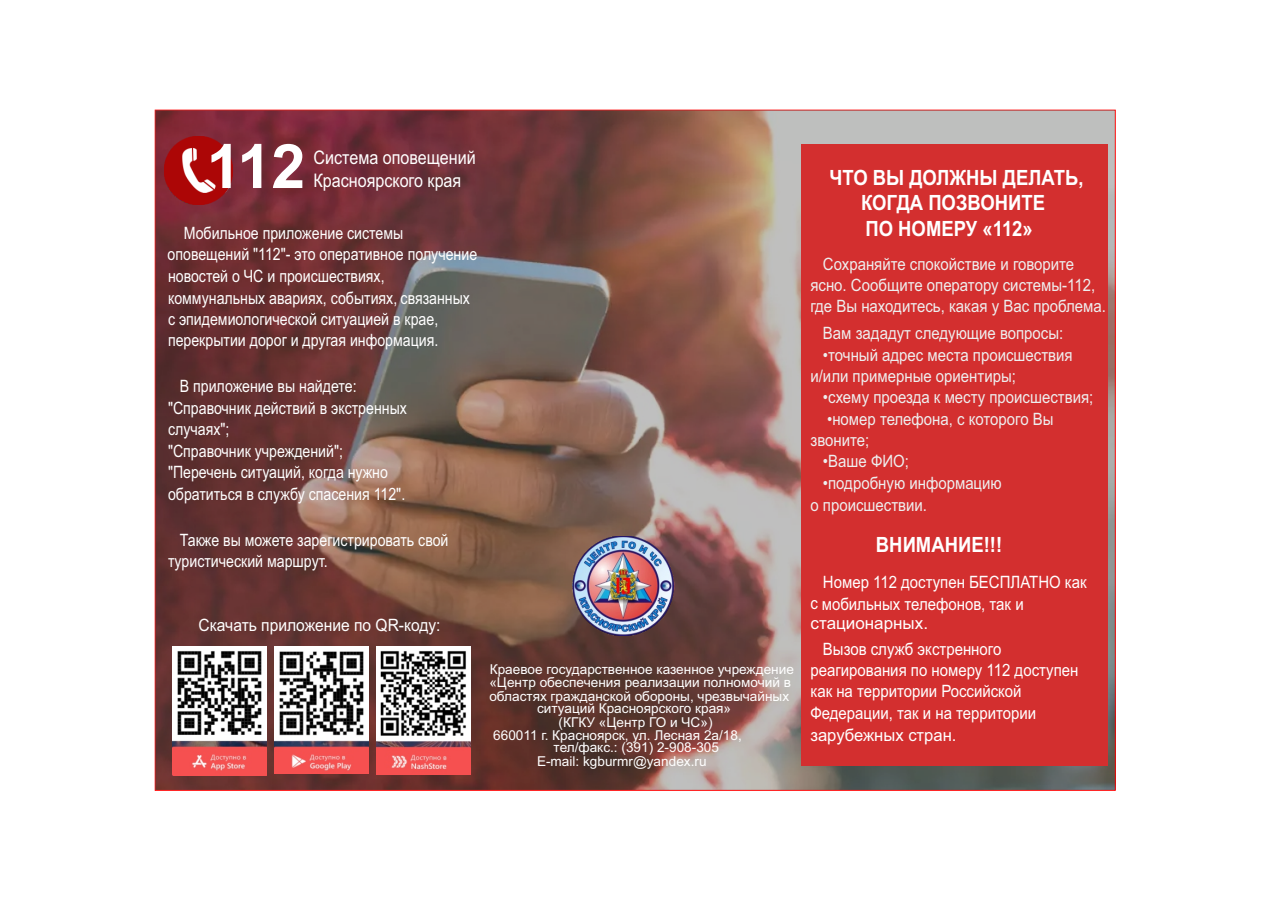
<style>
.page{position:relative;width:1269px;height:901px;background:#fff}
.page>*{position:absolute;margin:0;border:0;box-sizing:border-box;transform-origin:0 0}
.t1{font:700 61.2px "Arial";color:#fff}
.t2{font:700 21px/25.5px "Arial";color:#fff;scale:.88 1}
.t3{font:18.75px/23px "Arial";color:#fff;scale:.86 1}
.t4{font:16.95px/21.5px "Arial";color:#fff;scale:.83 1}
.t5{font:16.95px/21.3px "Arial";color:#eee;scale:.88 1}
.t6{font:16.95px/21.5px "Arial";color:#fff;scale:.88 1}
.t7{font:16.95px "Arial";color:#fff;scale:.92 1}
.t8{font:16.95px "Arial";color:#fff}
.t9{font:13.65px "Arial";color:#fff}
</style>
<div class="page">
<div style="left:156px;top:110px;width:959px;height:679px;background:#616161;opacity:.4"></div>
<div style="left:802px;top:144px;width:306px;height:621px;background:#d32f2f"></div>
<img style="left:164px;top:136px;width:68px;height:68px">
<img style="left:275px;top:646px;width:93px;height:127px">
<img style="left:173px;top:646px;width:93px;height:129px">
<img style="left:377px;top:646px;width:93px;height:128px">
<img style="left:572px;top:536px;width:102px;height:99px">
<h1 class="t1" style="left:207px;top:143px;width:100px">112</h1>
<p class="t3" style="left:314px;top:148px;width:190px">Система оповещений<br>Красноярского края</p>
<p class="t4" style="left:168px;top:224px;width:375px;text-indent:16px">Мобильное приложение системы оповещений "112"- это оперативное получение новостей о ЧС и происшествиях, коммунальных авариях, событиях, связанных с эпидемиологической ситуацией в крае, перекрытии дорог и другая информация.</p>
<p class="t4" style="left:168px;top:377px;width:289px;text-indent:12px">В приложение вы найдете: "Справочник действий в экстренных случаях";<br>"Справочник учреждений"; "Перечень ситуаций, когда нужно обратиться в службу спасения 112".</p>
<p class="t4" style="left:168px;top:530px;width:339px;text-indent:12px">Также вы можете зарегистрировать свой туристический маршрут.</p>
<p class="t7" style="left:199px;top:618px;width:265px">Скачать приложение по QR-коду:</p>
<p class="t9" style="left:490px;top:663px;width:306px">Краевое государственное казенное учреждение</p>
<p class="t9" style="left:489px;top:676px;width:303px">«Центр обеспечения реализации полномочий в</p>
<p class="t9" style="left:489px;top:690px;width:301px">областях гражданской обороны, чрезвычайных</p>
<p class="t9" style="left:537px;top:703px;width:196px">ситуаций Красноярского края»</p>
<p class="t9" style="left:559px;top:716px;width:155px">(КГКУ «Центр ГО и ЧС»)</p>
<p class="t9" style="left:493px;top:729px;width:250px">660011 г. Красноярск, ул. Лесная 2а/18,</p>
<p class="t9" style="left:554px;top:742px;width:167px">тел/факс.: (391) 2-908-305</p>
<p class="t9" style="left:537px;top:755px;width:171px">E-mail: kgburmr@yandex.ru</p>
<p class="t2" style="left:861px;top:166px;width:254px;text-indent:-31px">ЧТО ВЫ ДОЛЖНЫ ДЕЛАТЬ,<br>КОГДА ПОЗВОНИТЕ<br>ПО НОМЕРУ «112»</p>
<p class="t5" style="left:810px;top:254px;width:337px;text-indent:12px">Сохраняйте спокойствие и говорите ясно. Сообщите оператору системы-112, где Вы находитесь, какая у Вас проблема.</p>
<p class="t5" style="left:823px;top:323px;width:275px">Вам зададут следующие вопросы:</p>
<p class="t5" style="left:810px;top:345px;width:299px;text-indent:12px">•точный адрес места происшествия и/или примерные ориентиры;</p>
<p class="t5" style="left:823px;top:388px;width:309px">•схему проезда к месту происшествия;</p>
<p class="t5" style="left:810px;top:409px;width:278px;text-indent:17px">•номер телефона, с которого Вы звоните;</p>
<p class="t5" style="left:823px;top:452px;width:99px">•Ваше ФИО;</p>
<p class="t5" style="left:810px;top:474px;width:219px;text-indent:12px">•подробную информацию о происшествии.</p>
<p class="t2" style="left:876px;top:534px;width:145px">ВНИМАНИЕ!!!</p>
<p class="t6" style="left:810px;top:572px;width:315px;text-indent:12px">Номер 112 доступен БЕСПЛАТНО как с мобильных телефонов, так и</p>
<p class="t8" style="left:811px;top:616px;width:119px">стационарных.</p>
<p class="t6" style="left:810px;top:639px;width:306px;text-indent:13px">Вызов служб экстренного реагирования по номеру 112 доступен как на территории Российской<br>Федерации, так и на территории зарубежных стран.</p>
</div>
